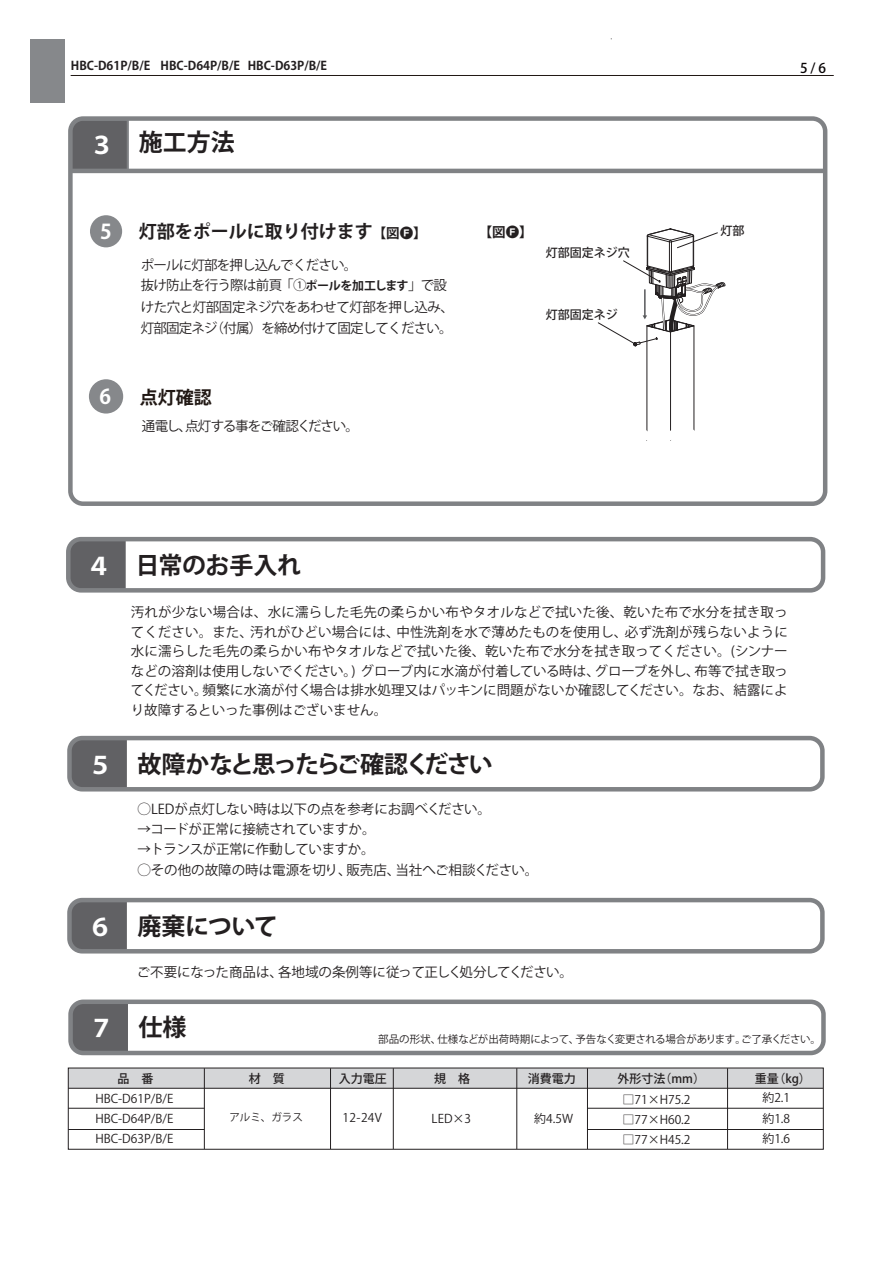
<style>
.page{position:relative;width:893px;height:1263px;background:#fff}
.page>*{position:absolute;margin:0;border:0;box-sizing:border-box;transform-origin:0 0}
.t1{font:700 24px "Koz Go Pro";letter-spacing:-.02em;color:#231f20}
.t2{font:700 24px "Koz Go Pro";letter-spacing:-.09em;color:#231f20}
.t3{font:700 24px "Koz Go Pro";color:#fff}
.t4{font:700 20.25px "Koz Go Pro";color:#fff}
.t5{font:700 18px "Koz Go Pro";color:#231f20}
.t6{font:700 18px "Koz Go Pro";color:#211814}
.t7{font:13.5px/19.5px "Koz Go Pro";letter-spacing:-.03em;color:#231f20}
.t8{font:13.5px "Koz Go Pro";color:#231f20}
.t9{font:13.5px/20.2px "Koz Go Pro";letter-spacing:-.06em;color:#231f20}
.t10{font:13.5px "Koz Go Pro";letter-spacing:-.01em;color:#231f20}
.t11{font:13.5px "Koz Go Pro";letter-spacing:-.075em;color:#231f20}
.t12{font:700 13.5px "Koz Go Pro";color:#231f20}
.t13{font:500 13.5px "Koz Go Pro";color:#070304}
.t14{font:12px/20.2px "Koz Go Pro";color:#231f20;text-align:justify}
.t15{font:500 12px "Koz Go Pro";color:#231f20}
.t16{font:700 12px "Koz Go Pro";color:#231f20}
.t17{font:10.5px "Koz Go Pro";letter-spacing:-.02em;color:#231f20}
.s1{color:#fff}
.s2{font-weight:700;font-size:12px}
</style>
<div class="page">
<div style="left:30px;top:39px;width:34px;height:64px;background:#86888b"></div>
<hr style="left:71px;top:75px;width:763px;height:1px;background:#211814">
<div style="left:72px;top:741px;width:55px;height:45px;background:#616164"></div>
<div style="left:67px;top:736px;width:758px;height:55px;border:4px solid #808285;border-radius:13px"></div>
<div style="left:71px;top:542px;width:55px;height:46px;background:#616164"></div>
<div style="left:66px;top:537px;width:759px;height:56px;border:4px solid #808285;border-radius:13px"></div>
<div style="left:72px;top:903px;width:55px;height:45px;background:#616164"></div>
<div style="left:67px;top:898px;width:758px;height:55px;border:4px solid #808285;border-radius:13px"></div>
<div style="left:73px;top:1004px;width:55px;height:46px;background:#616164"></div>
<div style="left:68px;top:999px;width:758px;height:56px;border:4px solid #808285;border-radius:13px"></div>
<div style="left:90px;top:215px;width:32px;height:32px;background:#86888b;border-radius:50%"></div>
<div style="left:89px;top:379px;width:34px;height:35px;border:2px solid #86888b;border-radius:50%"></div>
<div style="left:90px;top:380px;width:32px;height:32px;background:#86888b;border-radius:50%"></div>
<hr style="left:647px;top:326px;width:1px;height:115px;background:#231f20">
<hr style="left:670px;top:332px;width:1px;height:108px;background:#231f20">
<hr style="left:694px;top:326px;width:1px;height:109px;background:#231f20">
<hr style="left:669px;top:242px;width:1px;height:30px;background:#231f20">
<hr style="left:647px;top:236px;width:1px;height:30px;background:#231f20">
<hr style="left:671px;top:242px;width:1px;height:30px;background:#231f20">
<hr style="left:693px;top:236px;width:1px;height:30px;background:#231f20">
<svg style="left:647px;top:228px;width:71px;height:20px"></svg>
<svg style="left:646px;top:426px;width:49px;height:15px"></svg>
<svg style="left:597px;top:260px;width:128px;height:87px"></svg>
<div style="left:68px;top:1068px;width:755px;height:20px;background:#d5d6d8"></div>
<hr style="left:68px;top:1088px;width:755px;height:1px;background:#231f20">
<hr style="left:204px;top:1068px;width:1px;height:81px;background:#231f20">
<hr style="left:330px;top:1068px;width:1px;height:81px;background:#231f20">
<hr style="left:393px;top:1068px;width:1px;height:81px;background:#231f20">
<hr style="left:587px;top:1068px;width:1px;height:81px;background:#231f20">
<hr style="left:727px;top:1068px;width:1px;height:81px;background:#231f20">
<hr style="left:517px;top:1068px;width:1px;height:81px;background:#231f20">
<hr style="left:68px;top:1108px;width:136px;height:1px;background:#231f20">
<hr style="left:68px;top:1129px;width:136px;height:1px;background:#231f20">
<hr style="left:587px;top:1108px;width:236px;height:1px;background:#231f20">
<hr style="left:587px;top:1129px;width:236px;height:1px;background:#231f20">
<svg style="left:73px;top:121px;width:57px;height:48px;background:#656568"></svg>
<div style="left:68px;top:116px;width:759px;height:390px;border:4px solid #808285;border-radius:13px"></div>
<hr style="left:70px;top:169px;width:755px;height:4px;background:#808285">
<p class="t16" style="left:71px;top:58px;width:258px">HBC-D61P/B/E HBC-D64P/B/E HBC-D63P/B/E</p>
<h1 class="t1" style="left:90px;top:127px;width:147px"><span class="s1">３</span> 施工方法</h1>
<h2 class="t4" style="left:100px;top:219px;width:13px">15</h2>
<h3 class="t5" style="left:139px;top:220px;width:235px">灯部をポールに取り付けます</h3>
<p class="t12" style="left:373px;top:224px;width:55px">【図F】</p>
<p class="t12" style="left:479px;top:224px;width:55px">【図F】</p>
<p class="t15" style="left:721px;top:223px;width:25px">灯部</p>
<p class="t15" style="left:546px;top:245px;width:85px">灯部固定ネジ穴</p>
<p class="t9" style="left:141px;top:255px;width:308px">ポールに灯部を押し込んでください。<br>抜け防止を行う際は前頁「①<span class="s2">ポールを加工します</span>」で設</p>
<p class="t7" style="left:141px;top:298px;width:315px;line-height:20.2px">けた穴と灯部固定ネジ穴をあわせて灯部を押し込み、灯部固定ネジ（付属）を締め付けて固定してください。</p>
<p class="t15" style="left:546px;top:307px;width:73px">灯部固定ネジ</p>
<h2 class="t4" style="left:99px;top:383px;width:13px">6</h2>
<h3 class="t6" style="left:140px;top:386px;width:73px">点灯確認</h3>
<p class="t11" style="left:142px;top:417px;width:218px">通電し、点灯する事をご確認ください。</p>
<p class="t13" style="left:800px;top:59px;width:28px">5 / 6</p>
<h1 class="t3" style="left:87px;top:551px;width:26px">４</h1>
<h1 class="t1" style="left:135px;top:549px;width:167px">日常のお手入れ</h1>
<p class="t7" style="left:131px;top:603px;width:659px;text-align:justify">汚れが少ない場合は、水に濡らした毛先の柔らかい布やタオルなどで拭いた後、乾いた布で水分を拭き取ってください。また、汚れがひどい場合には、中性洗剤を水で薄めたものを使用し、必ず洗剤が残らないように水に濡らした毛先の柔らかい布やタオルなどで拭いた後、乾いた布で水分を拭き取ってください。(シンナーなどの溶剤は使用しないでください。) グローブ内に水滴が付着している時は、グローブを外し、布等で拭き取ってください。頻繁に水滴が付く場合は排水処理又はパッキンに問題がないか確認してください。なお、結露により故障するといった事例はございません。</p>
<h1 class="t3" style="left:88px;top:750px;width:25px">５</h1>
<h1 class="t2" style="left:138px;top:748px;width:357px">故障かなと思ったらご確認ください</h1>
<p class="t8" style="left:138px;top:800px;width:355px">◯LEDが点灯しない時は以下の点を参考にお調べください。</p>
<p class="t10" style="left:138px;top:820px;width:240px">→コードが正常に接続されていますか。</p>
<p class="t7" style="left:138px;top:840px;width:402px;line-height:20.2px">→トランスが正常に作動していますか。<br>◯その他の故障の時は電源を切り、販売店、当社へご相談ください。</p>
<h1 class="t3" style="left:88px;top:912px;width:25px">６</h1>
<h1 class="t1" style="left:138px;top:910px;width:142px">廃棄について</h1>
<p class="t8" style="left:137px;top:964px;width:438px">ご不要になった商品は、各地域の条例等に従って正しく処分してください。</p>
<h1 class="t3" style="left:90px;top:1013px;width:25px">７</h1>
<h1 class="t1" style="left:139px;top:1012px;width:49px">仕様</h1>
<p class="t17" style="left:378px;top:1032px;width:444px">部品の形状、仕様などが出荷時期によって、予告なく変更される場合があります。ご了承ください。</p>
<p class="t15" style="left:118px;top:1071px;width:37px">品　番</p>
<p class="t15" style="left:249px;top:1071px;width:37px">材　質</p>
<p class="t15" style="left:339px;top:1071px;width:49px">入力電圧</p>
<p class="t15" style="left:434px;top:1071px;width:37px">規　格</p>
<p class="t15" style="left:528px;top:1071px;width:49px">消費電力</p>
<p class="t15" style="left:617px;top:1071px;width:89px">外形寸法（mm）</p>
<p class="t15" style="left:755px;top:1071px;width:58px">重量（kg）</p>
<p class="t14" style="left:95px;top:1089px;width:79px">HBC-D61P/B/E HBC-D64P/B/E HBC-D63P/B/E</p>
<p class="t17" style="left:229px;top:1110px;width:75px">アルミ、ガラス</p>
<p class="t14" style="left:343px;top:1108px;width:41px">12-24V</p>
<p class="t14" style="left:432px;top:1109px;width:41px">LED×3</p>
<p class="t14" style="left:534px;top:1108px;width:40px">約4.5W</p>
<p class="t14" style="left:622px;top:1090px;width:70px">□71×H75.2</p>
<p class="t14" style="left:622px;top:1110px;width:70px">□77×H60.2</p>
<p class="t14" style="left:622px;top:1130px;width:70px">□77×H45.2</p>
<p class="t14" style="left:762px;top:1088px;width:29px">約2.1約1.8約1.6</p>
</div>
